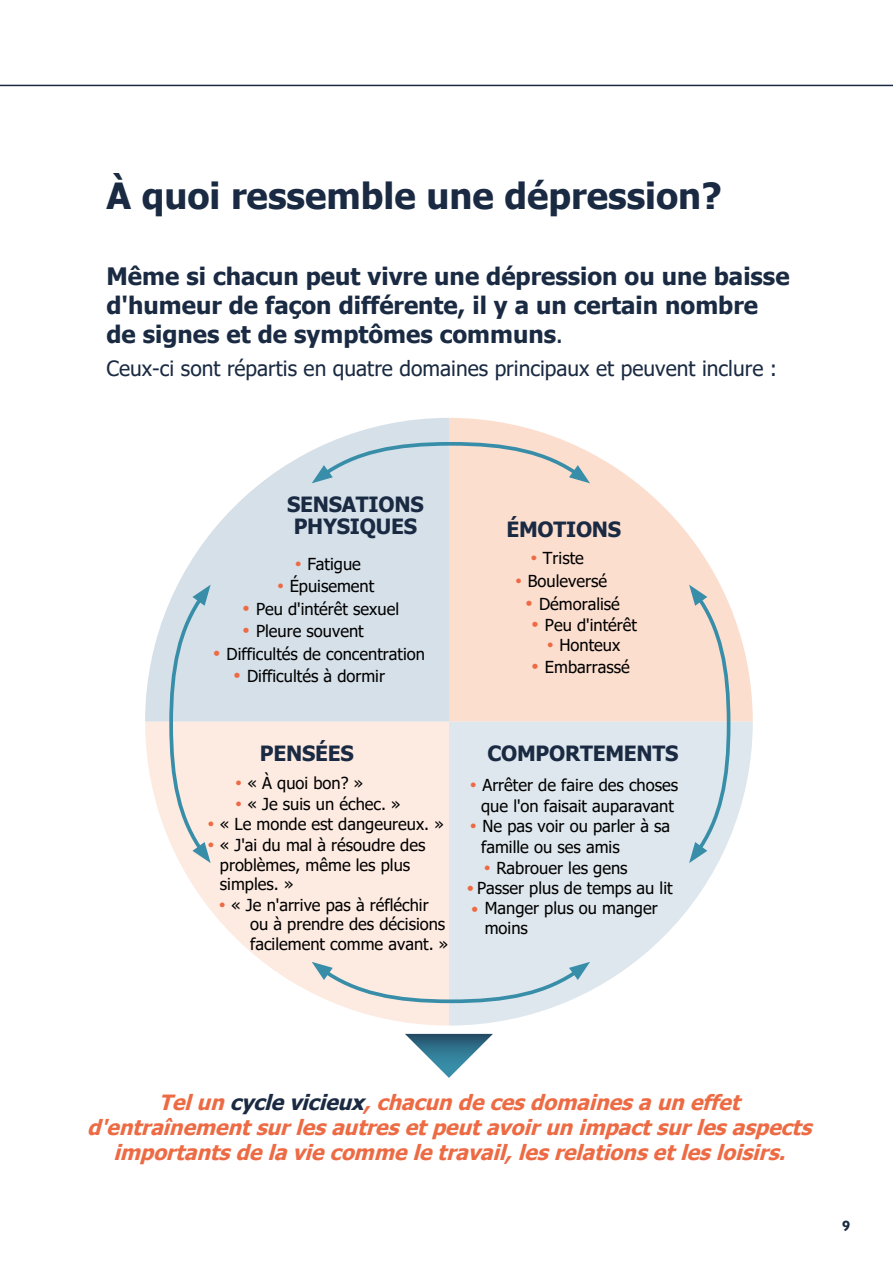
<style>
.page{position:relative;width:893px;height:1263px;background:#fff}
.page>*{position:absolute;margin:0;border:0;box-sizing:border-box;transform-origin:0 0}
.t1{font:700 36px "Tahoma";color:#1a2a42}
.t2{font:700 24px/28.8px "Tahoma";color:#1a2a42}
.t3{font:italic 700 21px/25.3px "Tahoma";color:#ed6b44;text-align:center}
.t4{font:21px "Tahoma";color:#1a2a42}
.t5{font:700 21px/22.5px "Tahoma";letter-spacing:-.01em;color:#1a2a42;text-align:center}
.t6{font:16.5px/19.8px "Tahoma";color:#000}
.t7{font:700 15px "Humanist 521 BT";color:#1a2a42}
.s1{font-weight:400}
.s2{font-family:"Humanist 521 BT";color:#ed6b44}
.s3{font-family:"Humanist 521 BT";font-size:18px;color:#ed6b44}
.s4{color:#1a2a42}
</style>
<div class="page">
<hr style="left:0;top:85px;width:893px;height:1px;background:#1a2a42">
<svg style="left:405px;top:1034px;width:88px;height:44px"></svg>
<svg style="left:449px;top:418px;width:304px;height:304px;fill:#fcdecf"></svg>
<svg style="left:145px;top:418px;width:304px;height:304px;fill:#d5e0e9"></svg>
<svg style="left:145px;top:722px;width:304px;height:303px;fill:#fdebe2"></svg>
<svg style="left:449px;top:722px;width:304px;height:303px;fill:#dee7ed"></svg>
<svg style="left:167px;top:585px;width:44px;height:278px;background:#d7dddf"></svg>
<svg style="left:312px;top:962px;width:278px;height:43px;background:#dae0e1"></svg>
<svg style="left:689px;top:585px;width:43px;height:278px;background:#dadad9"></svg>
<svg style="left:312px;top:440px;width:278px;height:43px;background:#d6d7d7"></svg>
<h1 class="t1" style="left:106px;top:170px;width:617px">À quoi ressemble une dépression?</h1>
<h2 class="t2" style="left:106px;top:263px;width:685px">Même si chacun peut vivre une dépression ou une baisse d'humeur de façon différente, il y a un certain nombre de signes et de symptômes communs<span class="s1">.</span></h2>
<p class="t4" style="left:106px;top:355px;width:672px">Ceux-ci sont répartis en quatre domaines principaux et peuvent inclure :</p>
<p class="t5" style="left:287px;top:494px;width:138px">SENSATIONS<br>PHYSIQUES</p>
<p class="t6" style="left:293px;top:555px;width:69px"><span class="s2">•</span> Fatigue</p>
<p class="t6" style="left:276px;top:577px;width:100px"><span class="s2">•</span> Épuisement</p>
<p class="t6" style="left:241px;top:600px;width:160px"><span class="s3">•</span> Peu d'intérêt sexuel</p>
<p class="t6" style="left:241px;top:622px;width:124px"><span class="s3">•</span> Pleure souvent</p>
<p class="t6" style="left:211px;top:645px;width:215px"><span class="s3">•</span> Difficultés de concentration</p>
<p class="t6" style="left:232px;top:667px;width:155px"><span class="s3">•</span> Difficultés à dormir</p>
<p class="t5" style="left:506px;top:519px;width:116px">ÉMOTIONS</p>
<p class="t6" style="left:529px;top:549px;width:56px"><span class="s2">•</span> Triste</p>
<p class="t6" style="left:514px;top:572px;width:95px"><span class="s2">•</span> Bouleversé</p>
<p class="t6" style="left:524px;top:595px;width:98px"><span class="s3">•</span> Démoralisé</p>
<p class="t6" style="left:530px;top:615px;width:109px"><span class="s3">•</span> Peu d'intérêt</p>
<p class="t6" style="left:546px;top:636px;width:76px"><span class="s2">•</span> Honteux</p>
<p class="t6" style="left:530px;top:658px;width:102px"><span class="s3">•</span> Embarrassé</p>
<p class="t5" style="left:260px;top:743px;width:95px">PENSÉES</p>
<p class="t6" style="left:234px;top:774px;width:131px"><span class="s2">•</span> « À quoi bon? »</p>
<p class="t6" style="left:234px;top:794px;width:168px"><span class="s2">•</span> « Je suis un échec. »</p>
<p class="t6" style="left:206px;top:815px;width:239px"><span class="s2">•</span> « Le monde est dangeureux. »</p>
<p class="t6" style="left:220px;top:836px;width:207px;text-indent:-14px"><span class="s2">•</span> « J'ai du mal à résoudre des problèmes, même les plus simples. »</p>
<p class="t6" style="left:250px;top:896px;width:200px;line-height:19.4px;text-indent:-33px"><span class="s2">•</span> « Je n'arrive pas à réfléchir ou à prendre des décisions facilement comme avant. »</p>
<p class="t5" style="left:487px;top:743px;width:193px">COMPORTEMENTS</p>
<p class="t6" style="left:469px;top:776px;width:211px;line-height:20.4px;text-align:center"><span class="s2">•</span> Arrêter de faire des choses que l'on faisait auparavant</p>
<p class="t6" style="left:481px;top:817px;width:190px;line-height:20.7px;text-indent:-13px"><span class="s2">•</span> Ne pas voir ou parler à sa famille ou ses amis</p>
<p class="t6" style="left:482px;top:859px;width:147px"><span class="s2">•</span> Rabrouer les gens</p>
<p class="t6" style="left:465px;top:879px;width:209px"><span class="s3">•</span>Passer plus de temps au lit</p>
<p class="t6" style="left:485px;top:899px;width:174px;line-height:20.2px;text-indent:-15px"><span class="s3">•</span> Manger plus ou manger moins</p>
<p class="t3" style="left:87px;top:1090px;width:734px">Telun <span class="s4">cyclevicieux</span>,chacundecesdomainesauneffet d'entraînementsurlesautresetpeutavoirunimpactsurlesaspects importantsdelaviecommeletravail,lesrelationsetlesloisirs.</p>
<p class="t7" style="left:842px;top:1216px;width:10px">9</p>
</div>
